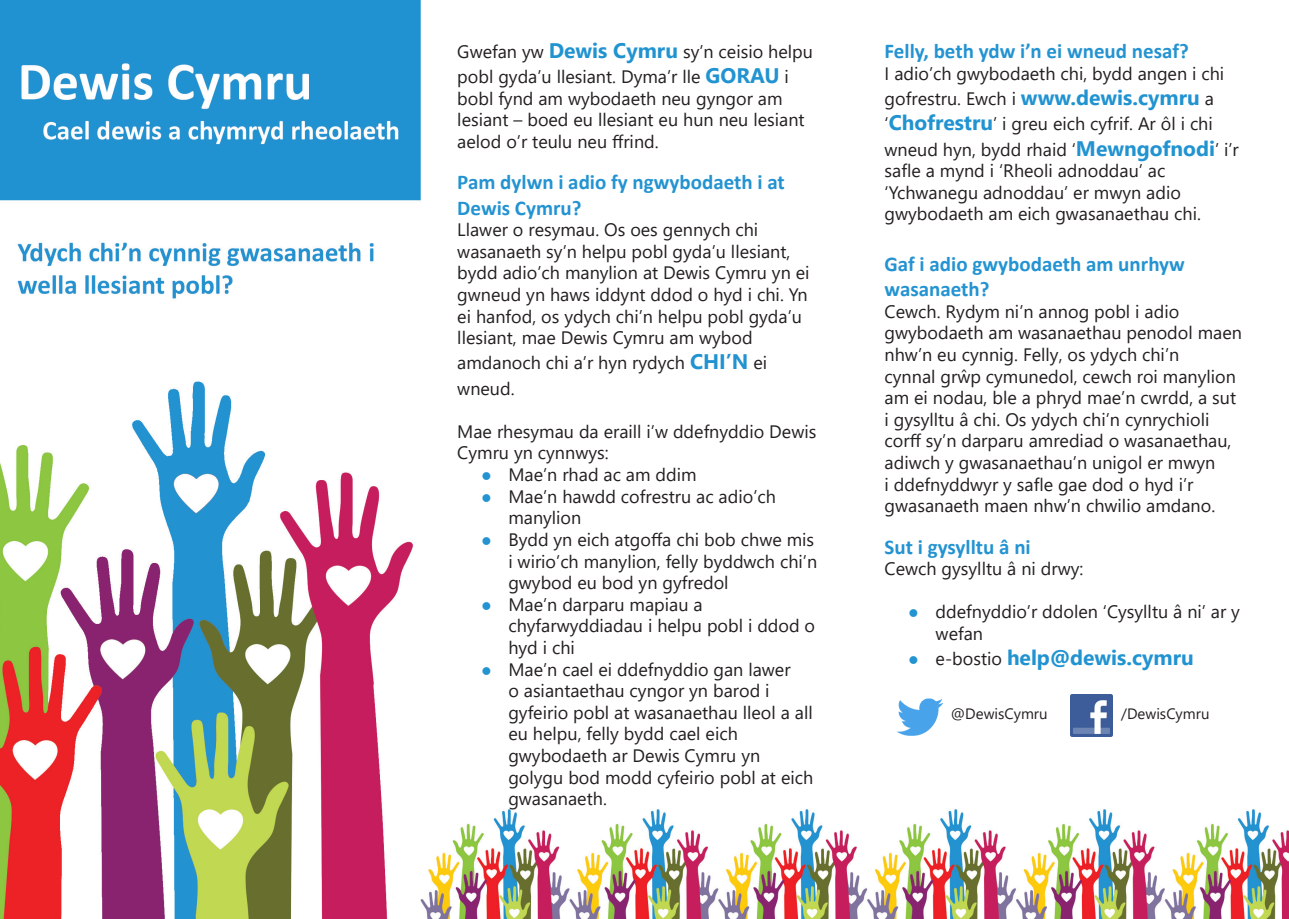
<style>
.page{position:relative;width:1289px;height:919px;background:#fff}
.page>*{position:absolute;margin:0;border:0;box-sizing:border-box;transform-origin:0 0}
.t1{font:700 21px/25.2px "Calibri";color:#2393d1}
.t2{font:700 21px "Segoe UI";color:#2193d1}
.t3{font:18px/21.6px "Segoe UI";color:#231f20}
.t4{font:15px "Segoe UI";color:#231f20}
.s1{font-weight:700;font-size:21px;color:#2193d1}
.s2{font-weight:400;font-size:18px;color:#231f20}
</style>
<div class="page">
<img style="left:0;top:0;width:1288px;height:918px">
<img style="left:1070px;top:694px;width:42px;height:42px">
<img style="left:884px;top:680px;width:72px;height:73px">
<svg style="left:482px;top:472px;width:8px;height:8px"></svg>
<svg style="left:482px;top:493px;width:8px;height:8px"></svg>
<svg style="left:482px;top:537px;width:8px;height:8px"></svg>
<svg style="left:482px;top:601px;width:8px;height:8px"></svg>
<svg style="left:909px;top:609px;width:8px;height:8px"></svg>
<svg style="left:909px;top:656px;width:8px;height:8px"></svg>
<p class="t3" style="left:457px;top:38px;width:357px;line-height:25.2px">Gwefan yw <span class="s1">Dewis Cymru</span> sy’n ceisio helpu pobl gyda’u llesiant. Dyma’r lle <span class="s1">GORAU</span> i</p>
<p class="t3" style="left:457px;top:87px;width:349px">bobl fynd am wybodaeth neu gyngor am lesiant – boed eu llesiant eu hun neu lesiant aelod o’r teulu neu ffrind.</p>
<p class="t1" style="left:457px;top:169px;width:329px">Pam dylwn i adio fy ngwybodaeth i at<br>Dewis Cymru?</p>
<p class="t3" style="left:457px;top:218px;width:354px">Llawer o resymau. Os oes gennych chi wasanaeth sy’n helpu pobl gyda’u llesiant, bydd adio’ch manylion at Dewis Cymru yn ei gwneud yn haws iddynt ddod o hyd i chi. Yn ei hanfod, os ydych chi’n helpu pobl gyda’u llesiant, mae Dewis Cymru am wybod</p>
<p class="t3" style="left:457px;top:350px;width:311px;line-height:25.2px">amdanoch chi a’r hyn rydych <span class="s1">CHI’N</span> ei wneud.</p>
<p class="t3" style="left:457px;top:420px;width:360px">Mae rhesymau da eraill i’w ddefnyddio Dewis<br>Cymru yn cynnwys:</p>
<p class="t3" style="left:508px;top:463px;width:190px">Mae’n rhad ac am ddim</p>
<p class="t3" style="left:508px;top:485px;width:269px">Mae’n hawdd cofrestru ac adio’ch manylion</p>
<p class="t3" style="left:508px;top:528px;width:310px">Bydd yn eich atgoffa chi bob chwe mis i wirio’ch manylion, felly byddwch chi’n gwybod eu bod yn gyfredol</p>
<p class="t3" style="left:508px;top:593px;width:308px">Mae’n darparu mapiau a chyfarwyddiadau i helpu pobl i ddod o hyd i chi</p>
<p class="t3" style="left:508px;top:658px;width:306px">Mae’n cael ei ddefnyddio gan lawer<br>o asiantaethau cyngor yn barod i gyfeirio pobl at wasanaethau lleol a all eu helpu, felly bydd cael eich</p>
<p class="t3" style="left:508px;top:744px;width:306px">gwybodaeth ar Dewis Cymru yn golygu bod modd cyfeirio pobl at eich gwasanaeth.</p>
<p class="t1" style="left:884px;top:38px;width:305px">Felly, beth ydw i’n ei wneud nesaf?</p>
<p class="t3" style="left:884px;top:61px;width:356px;line-height:25.2px">I adio’ch gwybodaeth chi, bydd angen i chi gofrestru. Ewch i <span class="s1">www.dewis.cymru</span> a ‘<span class="s1">Chofrestru</span>’ i greu eich cyfrif. Ar ôl i chi wneud hyn, bydd rhaid ‘<span class="s1">Mewngofnodi</span>’ i’r</p>
<p class="t3" style="left:884px;top:160px;width:282px">safle a mynd i ‘Rheoli adnoddau’ ac</p>
<p class="t3" style="left:884px;top:181px;width:298px">‘Ychwanegu adnoddau’ er mwyn adio</p>
<p class="t3" style="left:884px;top:203px;width:318px">gwybodaeth am eich gwasanaethau chi.</p>
<p class="t1" style="left:884px;top:251px;width:302px">Gaf i adio gwybodaeth am unrhyw wasanaeth?</p>
<p class="t3" style="left:884px;top:300px;width:296px">Cewch. Rydym ni’n annog pobl i adio</p>
<p class="t3" style="left:884px;top:322px;width:359px">gwybodaeth am wasanaethau penodol maen nhw’n eu cynnig. Felly, os ydych chi’n</p>
<p class="t3" style="left:884px;top:365px;width:353px">cynnal grŵp cymunedol, cewch roi manylion am ei nodau, ble a phryd mae’n cwrdd, a sut i gysylltu â chi. Os ydych chi’n cynrychioli corff sy’n darparu amrediad o wasanaethau, adiwch y gwasanaethau’n unigol er mwyn<br>i ddefnyddwyr y safle gae dod o hyd i’r gwasanaeth maen nhw’n chwilio amdano.</p>
<p class="t1" style="left:884px;top:533px;width:148px">Sut i gysylltu â ni</p>
<p class="t3" style="left:884px;top:557px;width:200px">Cewch gysylltu â ni drwy:</p>
<p class="t3" style="left:935px;top:601px;width:306px">ddefnyddio’r ddolen ‘Cysylltu â ni’ ar y wefan</p>
<p class="t2" style="left:935px;top:641px;width:260px"><span class="s2">e-bostio</span> help@dewis.cymru</p>
<p class="t4" style="left:950px;top:701px;width:98px">@DewisCymru</p>
<p class="t4" style="left:1121px;top:701px;width:90px">/DewisCymru</p>
</div>
